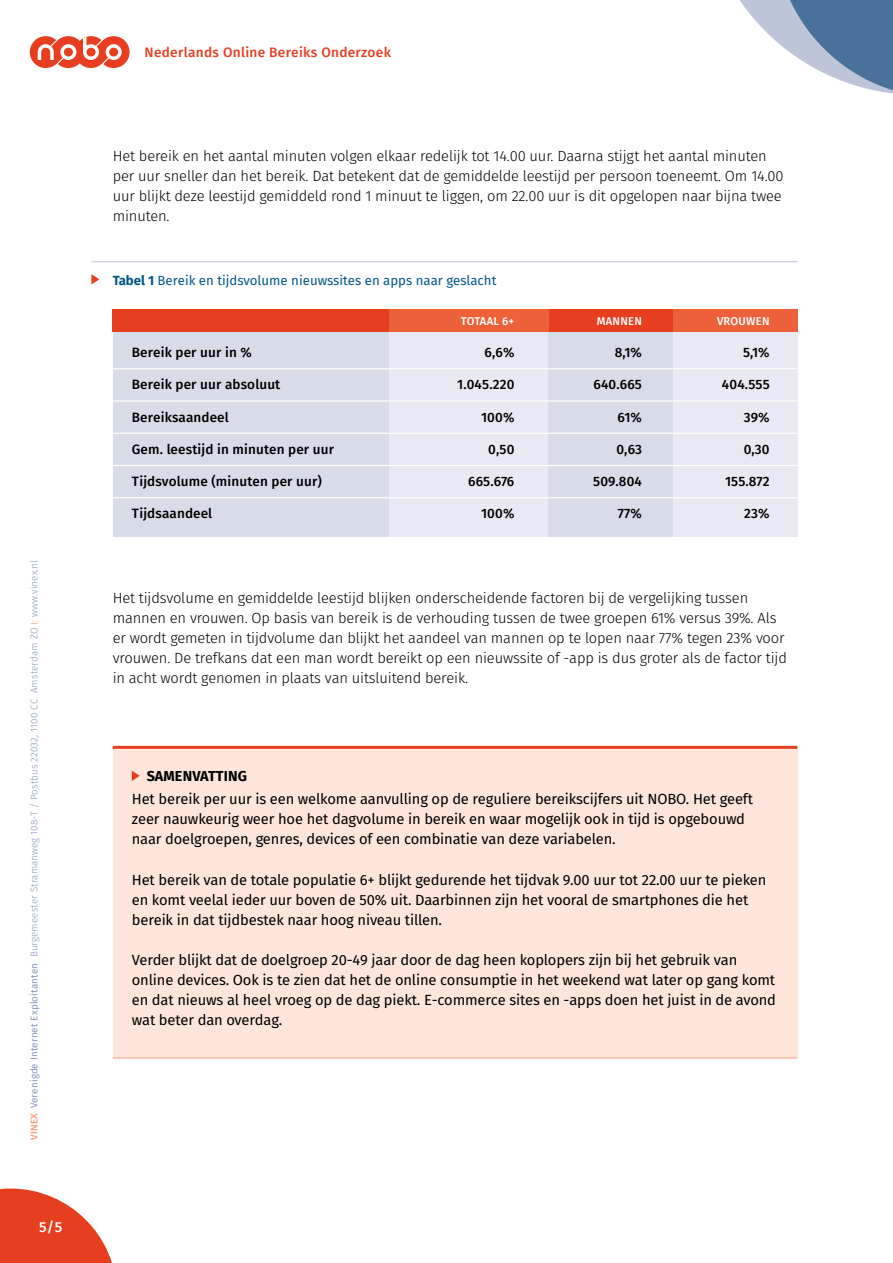
<style>
.page{position:relative;width:893px;height:1263px;background:#fff}
.page>*{position:absolute;margin:0;border:0;box-sizing:border-box;transform-origin:0 0}
.t1{font:14.7px/20.1px "Fira Sans";letter-spacing:-.01em;color:#000}
.t2{font:300 14.7px/20.1px "Fira Sans";letter-spacing:-.01em;color:#000}
.t3{font:700 14.4px "Fira Sans";letter-spacing:.01em;color:#000}
.t4{font:500 14.4px "Fira Sans";color:#fff}
.t5{font:500 13.65px "Fira Sans";letter-spacing:.02em;color:#e73e1f}
.t6{font:500 13.5px "Fira Sans";letter-spacing:.01em;color:#000}
.t7{font:13.2px "Fira Sans";color:#025787}
.t8{font:500 11.25px "Fira Sans";letter-spacing:.02em;color:#fff}
.t9{font:300 9.75px "Fira Sans";letter-spacing:.015em;color:#8799ba}
.s1{font-weight:500;color:#f49f7b}
.s2{font-weight:400}
.s3{color:#f49f7b}
.s4{font-weight:700}
</style>
<div class="page">
<div style="left:113px;top:747px;width:684px;height:310px;background:#fde5d9"></div>
<svg style="left:0;top:1188px;width:112px;height:75px"></svg>
<hr style="left:113px;top:746px;width:684px;height:3px;background:#e73e1f">
<hr style="left:91px;top:261px;width:706px;height:1px;background:#bfc5d9">
<div style="left:113px;top:309px;width:311px;height:228px;background:#d8dce9"></div>
<div style="left:389px;top:309px;width:160px;height:228px;background:#e8e9f2"></div>
<div style="left:549px;top:309px;width:124px;height:228px;background:#d8dce9"></div>
<svg style="left:132px;top:771px;width:8px;height:10px"></svg>
<div style="left:673px;top:309px;width:124px;height:228px;background:#e8e9f2"></div>
<div style="left:113px;top:309px;width:684px;height:23px;background:#e73e1f"></div>
<div style="left:389px;top:309px;width:160px;height:23px;background:#ec613a"></div>
<div style="left:673px;top:309px;width:124px;height:23px;background:#ec613a"></div>
<hr style="left:113px;top:368px;width:684px;height:1px;background:#fff">
<hr style="left:113px;top:400px;width:684px;height:2px;background:#fff">
<hr style="left:113px;top:433px;width:684px;height:1px;background:#fff">
<hr style="left:113px;top:465px;width:684px;height:1px;background:#fff">
<hr style="left:113px;top:497px;width:684px;height:1px;background:#fff">
<svg style="left:739px;top:0;width:154px;height:94px"></svg>
<svg style="left:30px;top:36px;width:100px;height:32px"></svg>
<svg style="left:91px;top:274px;width:8px;height:10px"></svg>
<hr style="left:113px;top:1057px;width:684px;height:1px;background:#f49f7b">
<p class="t9" style="left:27px;top:1140px;width:581px;rotate:-90deg"><span class="s1">VINEX</span> <span class="s2">Verenigde Internet Exploitanten</span> Burgemeester Stramanweg 108-T / Postbus 22032, 1100 CC Amsterdam ZO <span class="s3">I:</span> www.vinex.nl</p>
<p class="t4" style="left:39px;top:1217px;width:25px">5/5</p>
<p class="t5" style="left:145px;top:43px;width:248px">Nederlands Online Bereiks Onderzoek</p>
<p class="t2" style="left:113px;top:147px;width:672px">Het bereik en het aantal minuten volgen elkaar redelijk tot 14.00 uur. Daarna stijgt het aantal minuten per uur sneller dan het bereik. Dat betekent dat de gemiddelde leestijd per persoon toeneemt. Om 14.00 uur blijkt deze leestijd gemiddeld rond 1 minuut te liggen, om 22.00 uur is dit opgelopen naar bijna twee minuten.</p>
<p class="t7" style="left:113px;top:271px;width:385px"><span class="s4">Tabel 1</span> Bereik en tijdsvolume nieuwssites en apps naar geslacht</p>
<p class="t8" style="left:461px;top:313px;width:55px">TOTAAL 6+</p>
<p class="t8" style="left:597px;top:313px;width:47px">MANNEN</p>
<p class="t8" style="left:717px;top:313px;width:54px">VROUWEN</p>
<p class="t6" style="left:132px;top:343px;width:122px">Bereik per uur in %</p>
<p class="t6" style="left:484px;top:343px;width:31px">6,6%</p>
<p class="t6" style="left:615px;top:343px;width:29px">8,1%</p>
<p class="t6" style="left:743px;top:343px;width:28px">5,1%</p>
<p class="t6" style="left:132px;top:375px;width:150px">Bereik per uur absoluut</p>
<p class="t6" style="left:457px;top:375px;width:59px">1.045.220</p>
<p class="t6" style="left:593px;top:375px;width:50px">640.665</p>
<p class="t6" style="left:722px;top:375px;width:49px">404.555</p>
<p class="t6" style="left:132px;top:407px;width:98px">Bereiksaandeel</p>
<p class="t6" style="left:481px;top:407px;width:35px">100%</p>
<p class="t6" style="left:617px;top:407px;width:26px">61%</p>
<p class="t6" style="left:744px;top:407px;width:27px">39%</p>
<p class="t6" style="left:132px;top:440px;width:204px">Gem. leestijd in minuten per uur</p>
<p class="t6" style="left:488px;top:440px;width:28px">0,50</p>
<p class="t6" style="left:616px;top:440px;width:27px">0,63</p>
<p class="t6" style="left:744px;top:440px;width:28px">0,30</p>
<p class="t6" style="left:132px;top:472px;width:192px">Tijdsvolume (minuten per uur)</p>
<p class="t6" style="left:468px;top:472px;width:48px">665.676</p>
<p class="t6" style="left:593px;top:472px;width:50px">509.804</p>
<p class="t6" style="left:725px;top:472px;width:46px">155.872</p>
<p class="t6" style="left:132px;top:504px;width:82px">Tijdsaandeel</p>
<p class="t6" style="left:481px;top:504px;width:35px">100%</p>
<p class="t6" style="left:618px;top:504px;width:26px">77%</p>
<p class="t6" style="left:744px;top:504px;width:27px">23%</p>
<p class="t2" style="left:113px;top:589px;width:676px">Het tijdsvolume en gemiddelde leestijd blijken onderscheidende factoren bij de vergelijking tussen mannen en vrouwen. Op basis van bereik is de verhouding tussen de twee groepen 61% versus 39%. Als er wordt gemeten in tijdvolume dan blijkt het aandeel van mannen op te lopen naar 77% tegen 23% voor vrouwen. De trefkans dat een man wordt bereikt op een nieuwssite of -app is dus groter als de factor tijd in acht wordt genomen in plaats van uitsluitend bereik.</p>
<p class="t3" style="left:147px;top:766px;width:102px">SAMENVATTING</p>
<p class="t1" style="left:132px;top:790px;width:623px">Het bereik per uur is een welkome aanvulling op de reguliere bereikscijfers uit NOBO. Het geeft zeer nauwkeurig weer hoe het dagvolume in bereik en waar mogelijk ook in tijd is opgebouwd naar doelgroepen, genres, devices of een combinatie van deze variabelen.</p>
<p class="t1" style="left:132px;top:870px;width:636px">Het bereik van de totale populatie 6+ blijkt gedurende het tijdvak 9.00 uur tot 22.00 uur te pieken en komt veelal ieder uur boven de 50% uit. Daarbinnen zijn het vooral de smartphones die het bereik in dat tijdbestek naar hoog niveau tillen.</p>
<p class="t1" style="left:132px;top:951px;width:646px">Verder blijkt dat de doelgroep 20-49 jaar door de dag heen koplopers zijn bij het gebruik van online devices. Ook is te zien dat het de online consumptie in het weekend wat later op gang komt en dat nieuws al heel vroeg op de dag piekt. E-commerce sites en -apps doen het juist in de avond wat beter dan overdag.</p>
</div>
